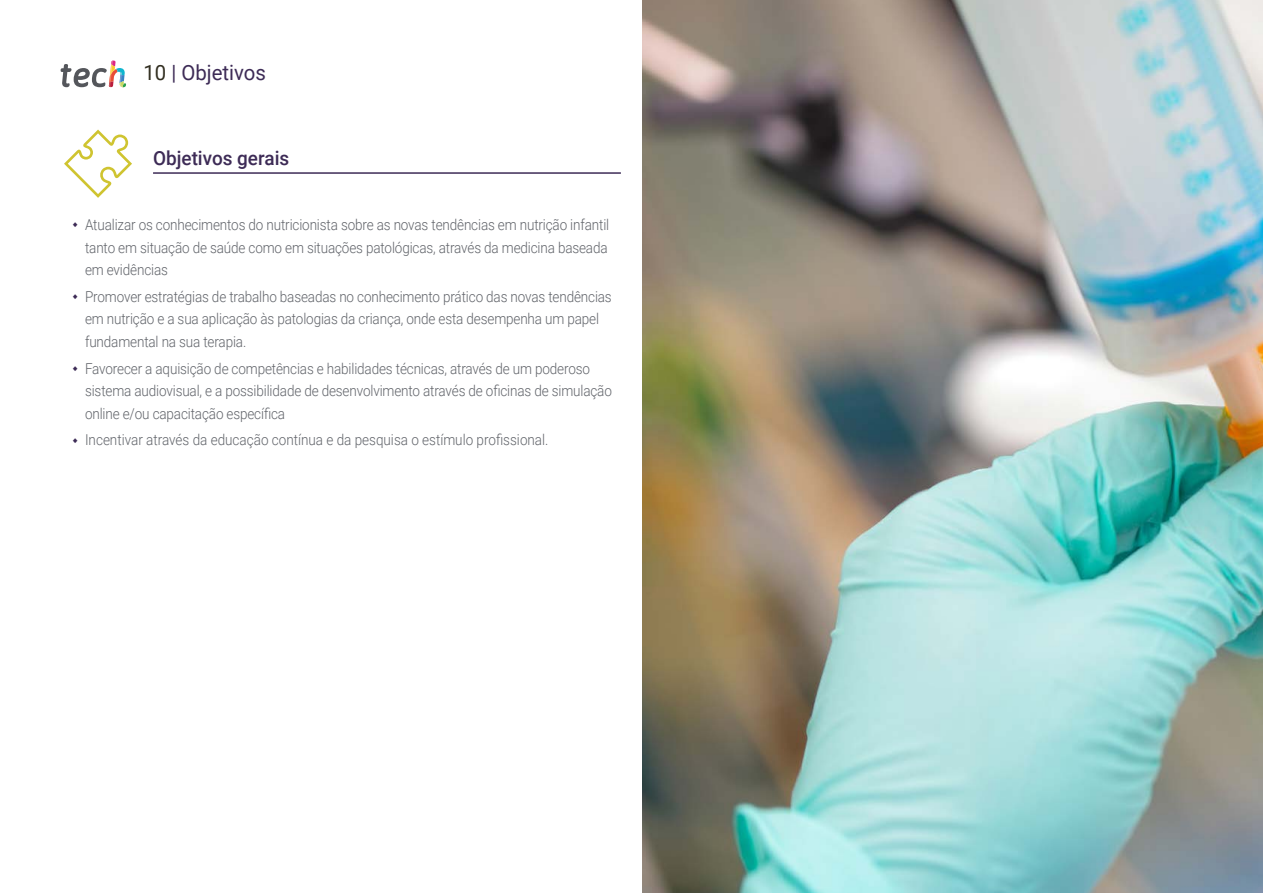
<style>
.page{position:relative;width:1263px;height:893px;background:#fff}
.page>*{position:absolute;margin:0;border:0;box-sizing:border-box;transform-origin:0 0}
.t1{font:21px "Roboto";color:#3d2b56}
.t2{font:500 19.5px "Roboto";color:#3d2b56}
.t3{font:300 15px/22.5px "Roboto";letter-spacing:-.01em;color:#61646a;scale:.9 1}
.s1{color:#312e20}
</style>
<div class="page">
<hr style="left:153px;top:173px;width:468px;height:1px;background:#3d2b56">
<svg style="left:64px;top:130px;width:68px;height:68px"></svg>
<img style="left:642px;top:0;width:621px;height:893px">
<svg style="left:61px;top:61px;width:65px;height:27px"></svg>
<h1 class="t1" style="left:144px;top:57px;width:124px"><span class="s1">10</span> | Objetivos</h1>
<h2 class="t2" style="left:153px;top:144px;width:138px">Objetivos gerais</h2>
<p class="t3" style="left:85px;top:213px;width:584px;text-align:justify">Atualizar os conhecimentos do nutricionista sobre as novas tendências em nutrição infantil tanto em situação de saúde como em situações patológicas, através da medicina baseada em evidências</p>
<p class="t3" style="left:85px;top:285px;width:587px">Promover estratégias de trabalho baseadas no conhecimento prático das novas tendências em nutrição e a sua aplicação às patologias da criança, onde esta desempenha um papel fundamental na sua terapia.</p>
<p class="t3" style="left:85px;top:356px;width:587px">Favorecer a aquisição de competências e habilidades técnicas, através de um poderoso sistema audiovisual, e a possibilidade de desenvolvimento através de oficinas de simulação online e/ou capacitação específica</p>
<p class="t3" style="left:85px;top:428px;width:516px">Incentivar através da educação contínua e da pesquisa o estímulo profissional.</p>
</div>
